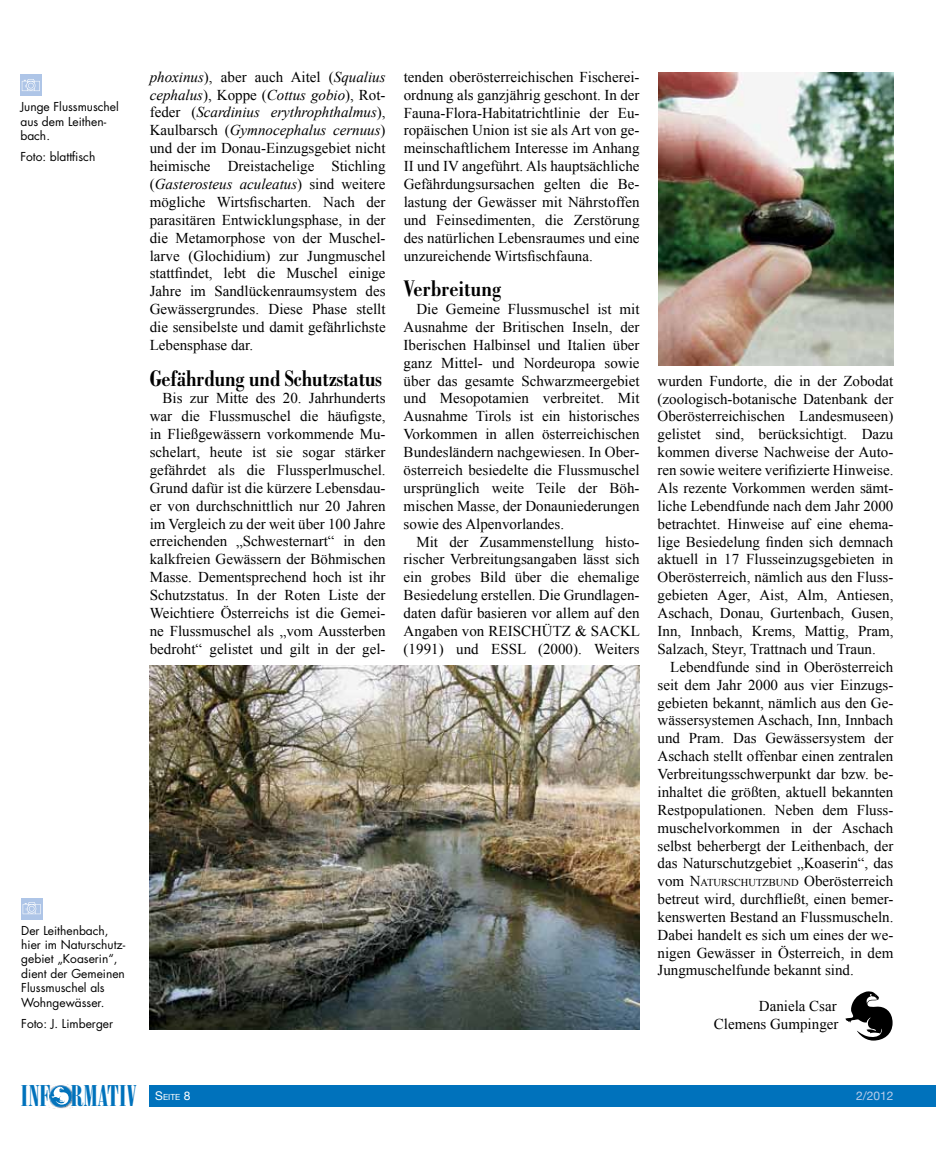
<style>
.page{position:relative;width:936px;height:1149px;background:#fff}
.page>*{position:absolute;margin:0;border:0;box-sizing:border-box;transform-origin:0 0}
.t1{font:28.95px "Bodoni Poster Compressed";color:#0072bc}
.t2{font:700 condensed 24px "Bodoni";letter-spacing:-.01em;color:#000}
.t3{font:15px/17.9px "Times New Roman";color:#000;text-align:justify}
.t4{font:12px/14.4px "Futura";color:#000}
.t5{font:12px "Helvetica Neue";color:#bacdea}
.t6{font:8.4px "Helvetica Neue";color:#fff}
.s1{font-style:italic}
.s2{font-style:inherit}
.s3{font-size:10.5px}
.s4{font-size:12px}
</style>
<div class="page">
<div style="left:150px;top:1084px;width:785px;height:22px;background:#0072bc"></div>
<div style="left:50px;top:1085px;width:24px;height:23px;background:#000;opacity:.3"></div>
<img style="left:49px;top:1084px;width:24px;height:23px">
<svg style="left:52px;top:1086px;width:17px;height:18px"></svg>
<img style="left:658px;top:72px;width:235px;height:294px">
<div style="left:20px;top:75px;width:22px;height:21px;background:#aec5e7"></div>
<svg style="left:22px;top:79px;width:18px;height:12px"></svg>
<svg style="left:21px;top:898px;width:22px;height:20px"></svg>
<svg style="left:23px;top:901px;width:18px;height:12px"></svg>
<svg style="left:845px;top:991px;width:47px;height:49px"></svg>
<img style="left:150px;top:665px;width:489px;height:364px">
<p class="t4" style="left:20px;top:100px;width:100px">Junge Flussmuschel aus dem Leithen&shy;bach.</p>
<p class="t4" style="left:20px;top:149px;width:76px">Foto: blattfisch</p>
<p class="t4" style="left:21px;top:922px;width:106px">Der Leithenbach, hier im Naturschutz&shy;gebiet „Koaserin“, dient der Gemeinen<br>Flussmuschel als<br>Wohngewässer.</p>
<p class="t4" style="left:21px;top:1015px;width:93px">Foto: J. Limberger</p>
<p class="t3" style="left:150px;top:67px;width:237px"><span class="s1">phoxinus</span>), aber auch Aitel (<span class="s1">Squalius cephalus</span>), Koppe (<span class="s1">Cottus gobio</span>), Rot&shy;feder (<span class="s1">Scardinius erythrophthalmus</span>), Kaulbarsch (<span class="s1">Gymnocephalus cernuus</span>) und der im Donau-Einzugsgebiet nicht heimische Dreistachelige Stichling (<span class="s1">Gasterosteus aculeatus</span>) sind weitere mögliche Wirtsfischarten. Nach der parasitären Entwicklungsphase, in der die Metamorphose von der Muschel&shy;larve (Glochidium) zur Jungmuschel stattfindet, lebt die Muschel einige Jahre im Sandlückenraumsystem des Gewässergrundes. Diese Phase stellt die sensibelste und damit gefährlichste Lebensphase dar.</p>
<h2 class="t2" style="left:150px;top:364px;width:234px">Gefährdung und Schutzstatus</h2>
<p class="t3" style="left:150px;top:389px;width:237px;text-indent:13px">Bis zur Mitte des 20. Jahrhunderts war die Flussmuschel die häufigste, in Fließgewässern vorkommende Mu&shy;schelart, heute ist sie sogar stärker gefährdet als die Flussperlmuschel.<br>Grund dafür ist die kürzere Lebensdau&shy;er von durchschnittlich nur 20 Jahren im Vergleich zu der weit über 100 Jahre erreichenden „Schwesternart“ in den kalkfreien Gewässern der Böhmischen Masse. Dementsprechend hoch ist ihr Schutzstatus. In der Roten Liste der Weichtiere Österreichs ist die Gemei&shy;ne Flussmuschel als „vom Aussterben bedroht“ gelistet und gilt in der gel-</p>
<p class="t3" style="left:403px;top:68px;width:237px">tenden oberösterreichischen Fischerei&shy;ordnung als ganzjährig geschont. In der Fauna-Flora-Habitatrichtlinie der Eu&shy;ropäischen Union ist sie als Art von ge&shy;meinschaftlichem Interesse im Anhang II und IV angeführt. Als hauptsächliche Gefährdungsursachen gelten die Be&shy;lastung der Gewässer mit Nährstoffen und Feinsedimenten, die Zerstörung des natürlichen Lebensraumes und eine unzureichende Wirtsfischfauna.</p>
<h2 class="t2" style="left:403px;top:275px;width:99px">Verbreitung</h2>
<p class="t3" style="left:403px;top:300px;width:237px;text-indent:13px">Die Gemeine Flussmuschel ist mit Ausnahme der Britischen Inseln, der Iberischen Halbinsel und Italien über ganz Mittel- und Nordeuropa sowie über das gesamte Schwarzmeergebiet und Mesopotamien verbreitet. Mit Ausnahme Tirols ist ein historisches Vorkommen in allen österreichischen Bundesländern nachgewiesen. In Ober&shy;österreich besiedelte die Flussmuschel ursprünglich weite Teile der Böh&shy;mischen Masse, der Donauniederungen sowie des Alpenvorlandes.</p>
<p class="t3" style="left:403px;top:532px;width:238px;text-indent:13px">Mit der Zusammenstellung histo&shy;rischer Verbreitungsangaben lässt sich ein grobes Bild über die ehemalige Besiedelung erstellen. Die Grundlagen&shy;daten dafür basieren vor allem auf den Angaben von REISCHÜTZ &amp; SACKL (1991) und ESSL (2000). Weiters</p>
<p class="t3" style="left:657px;top:371px;width:237px">wurden Fundorte, die in der Zobodat (zoologisch-botanische Datenbank der Oberösterreichischen Landesmuseen) gelistet sind, berücksichtigt. Dazu kommen diverse Nachweise der Auto&shy;ren sowie weitere verifizierte Hinweise.<br>Als rezente Vorkommen werden sämt&shy;liche Lebendfunde nach dem Jahr 2000 betrachtet. Hinweise auf eine ehema&shy;lige Besiedelung finden sich demnach aktuell in 17 Flusseinzugsgebieten in Oberösterreich, nämlich aus den Fluss&shy;gebieten Ager, Aist, Alm, Antiesen, Aschach, Donau, Gurtenbach, Gusen, Inn, Innbach, Krems, Mattig, Pram, Salzach, Steyr, Trattnach und Traun.</p>
<p class="t3" style="left:657px;top:657px;width:237px;text-indent:13px">Lebendfunde sind in Oberösterreich seit dem Jahr 2000 aus vier Einzugs&shy;gebieten bekannt, nämlich aus den Ge&shy;wässersystemen Aschach, Inn, Innbach und Pram. Das Gewässersystem der Aschach stellt offenbar einen zentralen Verbreitungsschwerpunkt dar bzw. be&shy;inhaltet die größten, aktuell bekannten Restpopulationen. Neben dem Fluss&shy;muschelvorkommen in der Aschach selbst beherbergt der Leithenbach, der das Naturschutzgebiet „Koaserin“, das vom <span class="s2">N</span><span class="s3">ATURSCHUTZBUND</span> Oberösterreich betreut wird, durchfließt, einen bemer&shy;kenswerten Bestand an Flussmuscheln.<br>Dabei handelt es sich um eines der we&shy;nigen Gewässer in Österreich, in dem Jungmuschelfunde bekannt sind.</p>
<p class="t3" style="left:713px;top:996px;width:126px;text-align:right">Daniela Csar<br>Clemens Gumpinger</p>
<h1 class="t1" style="left:20px;top:1078px;width:117px">INF RMATIV</h1>
<p class="t6" style="left:155px;top:1091px;width:37px"><span class="s4">S</span>eite <span class="s4">8</span></p>
<p class="t5" style="left:856px;top:1088px;width:39px">2/2012</p>
</div>
